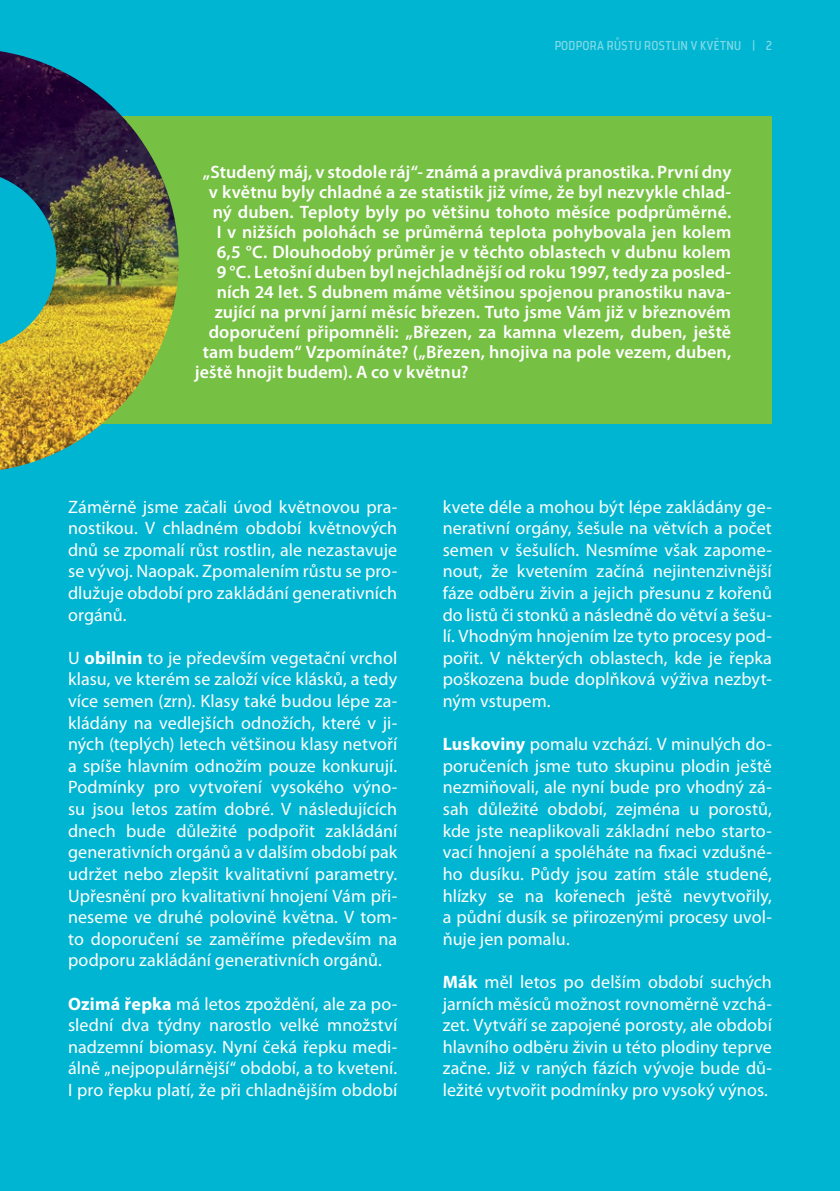
<style>
.page{position:relative;width:840px;height:1191px;background:#fff}
.page>*{position:absolute;margin:0;border:0;box-sizing:border-box;transform-origin:0 0}
.t1{font:18px/21.6px "Myriad Pro";letter-spacing:.005em;color:#fff;text-align:justify}
.t2{font:600 18px "Myriad Pro";letter-spacing:.005em;color:#fff}
.t3{font:11px "Good News Sans";letter-spacing:.04em;color:#fff}
.s1{font-weight:700}
</style>
<div class="page">
<div style="left:0;top:0;width:839px;height:1191px;background:#00b5d1"></div>
<div style="left:79px;top:116px;width:692px;height:307px;background:#76c043"></div>
<img style="left:0;top:51px;width:179px;height:419px">
<p class="t3" style="left:554px;top:37px;width:219px">PODPORA RŮSTU ROSTLIN V KVĚTNU | 2</p>
<p class="t2" style="left:203px;top:162px;width:530px">„Studený máj, v stodole ráj“- známá a pravdivá pranostika. První dny</p>
<p class="t2" style="left:208px;top:182px;width:523px">v květnu byly chladné a ze statistik již víme, že byl nezvykle chlad-</p>
<p class="t2" style="left:212px;top:202px;width:520px">ný duben. Teploty byly po většinu tohoto měsíce podprůměrné.</p>
<p class="t2" style="left:216px;top:222px;width:516px">I v nižších polohách se průměrná teplota pohybovala jen kolem</p>
<p class="t2" style="left:216px;top:242px;width:515px">6,5 °C. Dlouhodobý průměr je v těchto oblastech v dubnu kolem</p>
<p class="t2" style="left:216px;top:262px;width:516px">9 °C. Letošní duben byl nejchladnější od roku 1997, tedy za posled-</p>
<p class="t2" style="left:216px;top:282px;width:516px">ních 24 let. S dubnem máme většinou spojenou pranostiku nava-</p>
<p class="t2" style="left:214px;top:302px;width:517px">zující na první jarní měsíc březen. Tuto jsme Vám již v březnovém</p>
<p class="t2" style="left:208px;top:322px;width:523px">doporučení připomněli: „Březen, za kamna vlezem, duben, ještě</p>
<p class="t2" style="left:203px;top:342px;width:529px">tam budem“ Vzpomínáte? („Březen, hnojiva na pole vezem, duben,</p>
<p class="t2" style="left:195px;top:362px;width:275px">ještě hnojit budem). A co v květnu?</p>
<p class="t1" style="left:68px;top:496px;width:330px">Záměrně jsme začali úvod květnovou pra&shy;nostikou. V chladném období květnových dnů se zpomalí růst rostlin, ale nezastavuje se vývoj. Naopak. Zpomalením růstu se pro&shy;dlužuje období pro zakládání generativních orgánů.</p>
<p class="t1" style="left:68px;top:647px;width:330px">U <span class="s1">obilnin</span> to je především vegetační vrchol klasu, ve kterém se založí více klásků, a tedy více semen (zrn). Klasy také budou lépe za&shy;kládány na vedlejších odnožích, které v ji&shy;ných (teplých) letech většinou klasy netvoří a spíše hlavním odnožím pouze konkurují.<br>Podmínky pro vytvoření vysokého výno&shy;su jsou letos zatím dobré. V následujících dnech bude důležité podpořit zakládání generativních orgánů a v dalším období pak udržet nebo zlepšit kvalitativní parametry.<br>Upřesnění pro kvalitativní hnojení Vám při&shy;neseme ve druhé polovině května. V tom&shy;to doporučení se zaměříme především na podporu zakládání generativních orgánů.</p>
<p class="t1" style="left:68px;top:993px;width:330px"><span class="s1">Ozimá řepka</span> má letos zpoždění, ale za po&shy;slední dva týdny narostlo velké množství nadzemní biomasy. Nyní čeká řepku medi&shy;álně „nejpopulárnější“ období, a to kvetení.<br>I pro řepku platí, že při chladnějším období</p>
<p class="t1" style="left:442px;top:496px;width:330px">kvete déle a mohou být lépe zakládány ge&shy;nerativní orgány, šešule na větvích a počet semen v šešulích. Nesmíme však zapome&shy;nout, že kvetením začíná nejintenzivnější fáze odběru živin a jejich přesunu z kořenů do listů či stonků a následně do větví a šešu&shy;lí. Vhodným hnojením lze tyto procesy pod&shy;pořit. V některých oblastech, kde je řepka poškozena bude doplňková výživa nezbyt&shy;ným vstupem.</p>
<p class="t1" style="left:442px;top:734px;width:330px"><span class="s1">Luskoviny</span> pomalu vzchází. V minulých do&shy;poručeních jsme tuto skupinu plodin ještě nezmiňovali, ale nyní bude pro vhodný zá&shy;sah důležité období, zejména u porostů, kde jste neaplikovali základní nebo starto&shy;vací hnojení a spoléháte na fixaci vzdušné&shy;ho dusíku. Půdy jsou zatím stále studené, hlízky se na kořenech ještě nevytvořily, a půdní dusík se přirozenými procesy uvol&shy;ňuje jen pomalu.</p>
<p class="t1" style="left:442px;top:971px;width:330px"><span class="s1">Mák</span> měl letos po delším období suchých jarních měsíců možnost rovnoměrně vzchá&shy;zet. Vytváří se zapojené porosty, ale období hlavního odběru živin u této plodiny teprve začne. Již v raných fázích vývoje bude dů&shy;ležité vytvořit podmínky pro vysoký výnos.</p>
</div>
